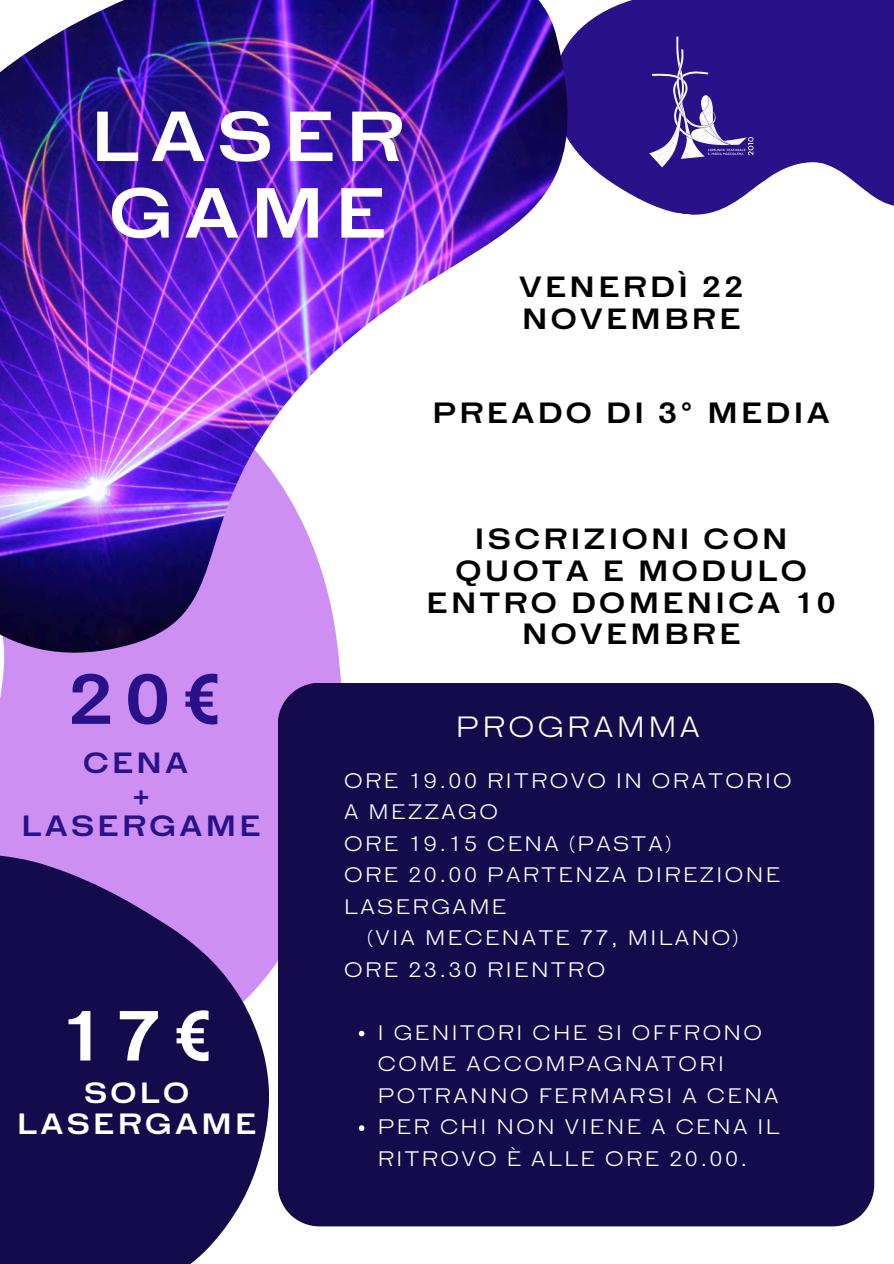
<style>
.page{position:relative;width:894px;height:1264px;background:#fff}
.page>*{position:absolute;margin:0;border:0;box-sizing:border-box;transform-origin:0 0}
.t1{font:700 66.6px/76.5px "HK Gothic";letter-spacing:.17em;color:#fff}
.t2{font:700 66.6px "HK Gothic";color:#291189}
.t3{font:700 27.6px/31.5px "HK Gothic";letter-spacing:.125em;color:#000}
.t4{font:700 27.6px/31.5px "HK Gothic";letter-spacing:.125em;color:#291189;text-align:center}
.t5{font:700 27.6px/31.5px "HK Gothic";letter-spacing:.125em;color:#fff;text-align:center}
.t6{font:27.6px "HK Gothic";letter-spacing:.125em;color:#fff}
.t7{font:19.8px/31.5px "HK Gothic";letter-spacing:.125em;color:#fff}
</style>
<div class="page">
<div style="left:0;top:653px;width:341px;height:315px;background:#ce8ff2"></div>
<svg style="left:0;top:848px;width:273px;height:415px;background:#3b2b6e"></svg>
<svg style="left:567px;top:0;width:326px;height:215px;fill:#291189"></svg>
<img style="left:0;top:0;width:567px;height:653px">
<div style="left:278px;top:682px;width:596px;height:544px;background:#130b4c"></div>
<img style="left:641px;top:21px;width:116px;height:165px">
<svg style="left:359px;top:1030px;width:5px;height:6px"></svg>
<svg style="left:359px;top:1125px;width:5px;height:5px"></svg>
<p class="t1" style="left:91px;top:103px;width:314px">LASER<br>GAME</p>
<p class="t3" style="left:519px;top:273px;width:225px">VENERDÌ 22<br>NOVEMBRE</p>
<p class="t3" style="left:432px;top:399px;width:398px">PREADO DI 3° MEDIA</p>
<h1 class="t3" style="left:426px;top:525px;width:410px;text-align:center">ISCRIZIONI CON<br>QUOTA E MODULO<br>ENTRO DOMENICA 10<br>NOVEMBRE</h1>
<h3 class="t2" style="left:68px;top:664px;width:156px">20€</h3>
<h4 class="t4" style="left:21px;top:749px;width:240px">CENA<br>+<br>LASERGAME</h4>
<p class="t1" style="left:59px;top:1002px;width:156px">17€</p>
<p class="t5" style="left:17px;top:1078px;width:240px">SOLO<br>LASERGAME</p>
<h2 class="t6" style="left:456px;top:712px;width:245px">PROGRAMMA</h2>
<h2 class="t7" style="left:344px;top:766px;width:449px">ORE 19.00 RITROVO IN ORATORIO</h2>
<h2 class="t7" style="left:344px;top:797px;width:155px">A MEZZAGO</h2>
<h2 class="t7" style="left:344px;top:829px;width:328px">ORE 19.15 CENA (PASTA)</h2>
<h2 class="t7" style="left:344px;top:860px;width:437px">ORE 20.00 PARTENZA DIREZIONE</h2>
<h2 class="t7" style="left:344px;top:892px;width:164px">LASERGAME</h2>
<h2 class="t7" style="left:367px;top:923px;width:373px">(VIA MECENATE 77, MILANO)</h2>
<h2 class="t7" style="left:344px;top:955px;width:262px">ORE 23.30 RIENTRO</h2>
<h2 class="t7" style="left:378px;top:1018px;width:402px">I GENITORI CHE SI OFFRONO<br>COME ACCOMPAGNATORI<br>POTRANNO FERMARSI A CENA</h2>
<h2 class="t7" style="left:378px;top:1112px;width:403px">PER CHI NON VIENE A CENA IL<br>RITROVO È ALLE ORE 20.00.</h2>
</div>
